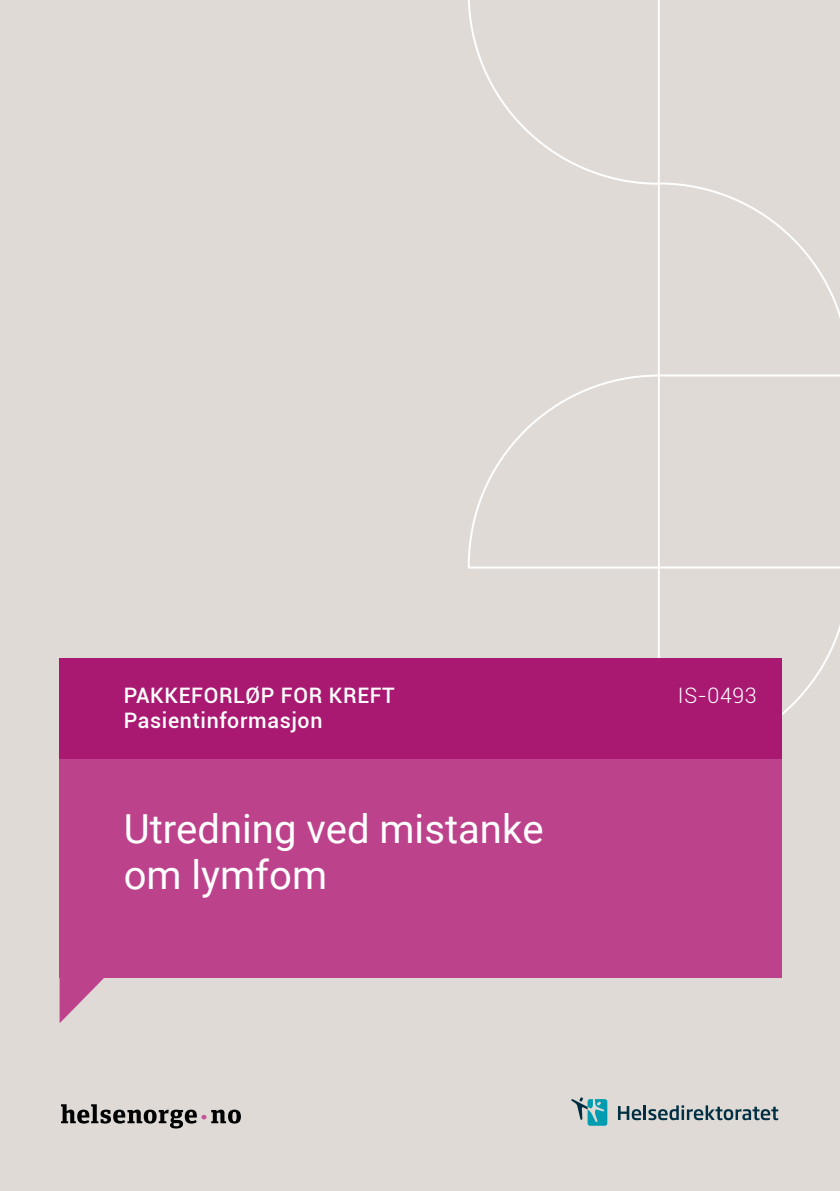
<style>
.page{position:relative;width:840px;height:1191px;background:#fff}
.page>*{position:absolute;margin:0;border:0;box-sizing:border-box;transform-origin:0 0}
.t1{font:40px/46px "Roboto";color:#fff}
.t2{font:500 21.4px "Roboto";letter-spacing:.03em;color:#fff}
.t3{font:300 21.4px "Roboto";letter-spacing:.03em;color:#fff}
</style>
<div class="page">
<div style="left:0;top:0;width:839px;height:1191px;background:#dfdad6"></div>
<svg style="left:61px;top:1104px;width:180px;height:24px"></svg>
<svg style="left:618px;top:1105px;width:159px;height:15px"></svg>
<svg style="left:571px;top:1097px;width:36px;height:28px"></svg>
<svg style="left:468px;top:0;width:371px;height:761px"></svg>
<div style="left:60px;top:748px;width:721px;height:230px;background:#bd428c"></div>
<svg style="left:60px;top:978px;width:44px;height:45px"></svg>
<div style="left:60px;top:658px;width:721px;height:100px;background:#a91972"></div>
<p class="t2" style="left:124px;top:680px;width:272px">PAKKEFORLØP FOR KREFT</p>
<p class="t2" style="left:124px;top:705px;width:200px">Pasientinformasjon</p>
<p class="t1" style="left:124px;top:804px;width:421px">Utredning ved mistanke om lymfom</p>
<p class="t3" style="left:677px;top:680px;width:80px">IS-0493</p>
</div>
